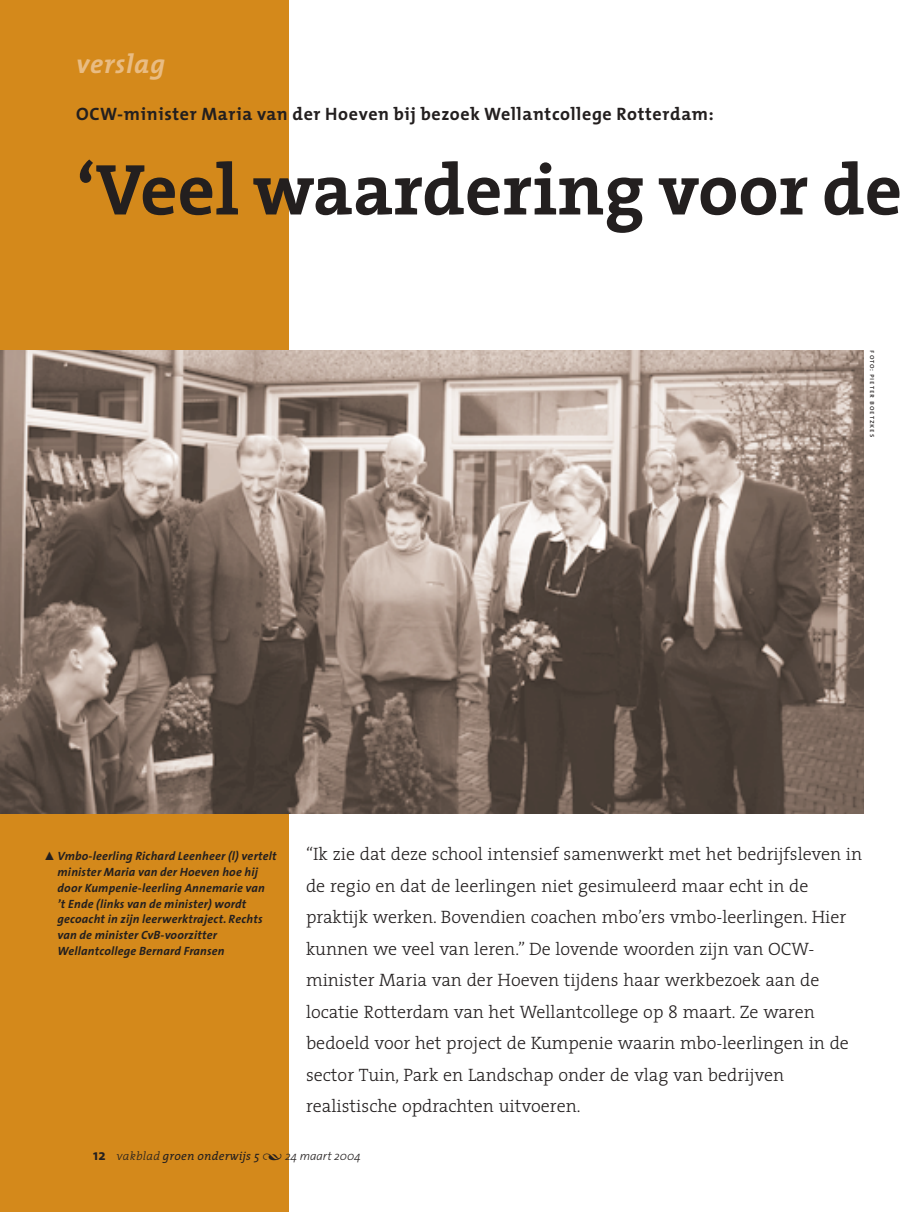
<style>
.page{position:relative;width:915px;height:1212px;background:#fff}
.page>*{position:absolute;margin:0;border:0;box-sizing:border-box;transform-origin:0 0}
.t1{font:700 72.75px "The Serif";color:#231f1f}
.t2{font:italic 700 27px "The Mix";letter-spacing:.03em;color:#e9bc83}
.t3{font:300 18px/31.5px "The Serif";color:#231f1f}
.t4{font:700 18px "The Mix";letter-spacing:.035em;color:#231f1f}
.t5{font:italic 700 12px/15.8px "The Sans";letter-spacing:.02em;color:#231f1f}
.t6{font:italic 12px "The Serif";letter-spacing:.02em;color:#231f1f}
.t7{font:7.5px "The Sans Caps";letter-spacing:.115em;color:#231f1f}
.s1{font-family:"The Sans Bold Expert";font-weight:400;font-style:normal}
.s2{font-family:"The Sans";font-weight:700;font-style:normal;font-size:15px}
.s3{font-weight:300}
.s4{font-family:"The Serif Extra Light Expert";font-style:normal}
.s5{font-family:"The Sans";font-weight:300}
</style>
<div class="page">
<div style="left:0;top:1px;width:289px;height:1211px;background:#d4891b"></div>
<img style="left:0;top:350px;width:863px;height:463px">
<h2 class="t2" style="left:76px;top:54px;width:90px">verslag</h2>
<p class="t4" style="left:76px;top:107px;width:638px">OCW-minister Maria van der Hoeven bij bezoek Wellantcollege Rotterdam:</p>
<h1 class="t1" style="left:76px;top:164px;width:827px">‘Veel waardering voor de</h1>
<p class="t7" style="left:876px;top:350px;width:88px;rotate:90deg">foto: pieter boetzkes</p>
<p class="t5" style="left:58px;top:849px;width:220px;text-indent:-14px"><span class="s1">˚</span> Vmbo-leerling Richard Leenheer (l) vertelt minister Maria van der Hoeven hoe hij door Kumpenie-leerling Annemarie van<br>’t Ende (links van de minister) wordt gecoacht in zijn leerwerktraject. Rechts van de minister CvB-voorzitter Wellantcollege Bernard Fransen</p>
<p class="t3" style="left:306px;top:840px;width:557px">“Ik zie dat deze school intensief samenwerkt met het bedrijfsleven in de regio en dat de leerlingen niet gesimuleerd maar echt in de praktijk werken. Bovendien coachen mbo’ers vmbo-leerlingen. Hier kunnen we veel van leren.” De lovende woorden zijn van OCW&shy;minister Maria van der Hoeven tijdens haar werkbezoek aan de locatie Rotterdam van het Wellantcollege op 8 maart. Ze waren bedoeld voor het project de Kumpenie waarin mbo-leerlingen in de sector Tuin, Park en Landschap onder de vlag van bedrijven realistische opdrachten uitvoeren.</p>
<p class="t6" style="left:93px;top:1151px;width:269px"><span class="s2">12</span> <span class="s3">vakblad</span> groen onderwijs 5 <span class="s4">Œ</span> <span class="s5">24 maart 2004</span></p>
</div>
